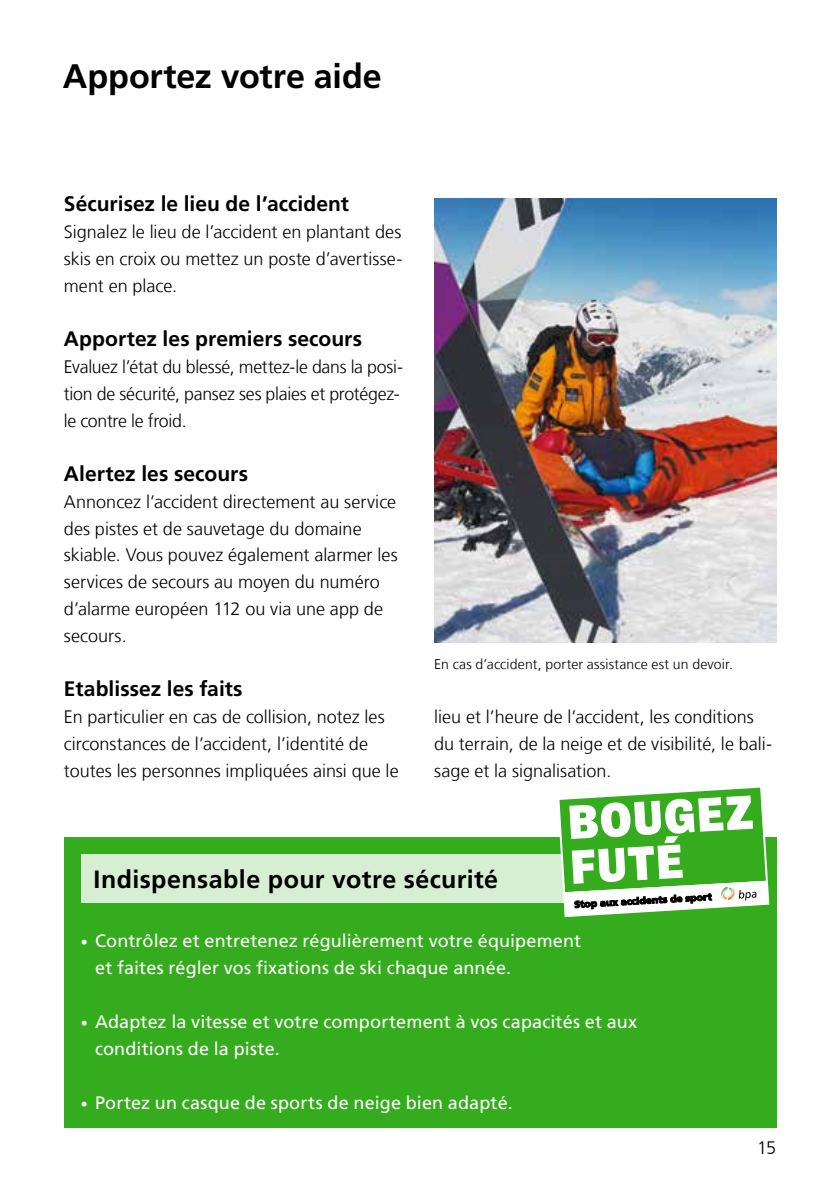
<style>
.page{position:relative;width:840px;height:1191px;background:#fff}
.page>*{position:absolute;margin:0;border:0;box-sizing:border-box;transform-origin:0 0}
.t1{font:700 34px "Frutiger LT Com";letter-spacing:-.005em;color:#000}
.t2{font:700 25px "Frutiger LT Com";letter-spacing:.015em;color:#000}
.t3{font:700 21px "Frutiger LT Com";letter-spacing:.005em;color:#000}
.t4{font:300 18px/27px "Frutiger LT Com";color:#000}
.t5{font:18px/27px "Frutiger LT Com";letter-spacing:.01em;color:#fff}
.t6{font:300 14px "Frutiger LT Com";letter-spacing:.01em;color:#000}
.s1{font-size:14px}
</style>
<div class="page">
<div style="left:64px;top:837px;width:711px;height:290px;background:#35ac1d"></div>
<div style="left:81px;top:854px;width:657px;height:48px;background:#d6eed1"></div>
<img style="left:434px;top:198px;width:341px;height:444px">
<svg style="left:556px;top:787px;width:214px;height:131px"></svg>
<h1 class="t1" style="left:63px;top:56px;width:320px">Apportez votre aide</h1>
<p class="t3" style="left:64px;top:192px;width:286px">Sécurisez le lieu de l’accident</p>
<p class="t4" style="left:64px;top:219px;width:340px;text-align:justify">Signalez le lieu de l’accident en plantant des skis en croix ou mettez un poste d’avertisse&shy;ment en place.</p>
<p class="t3" style="left:64px;top:326px;width:299px">Apportez les premiers secours</p>
<p class="t4" style="left:64px;top:353px;width:340px">Evaluez l’état du blessé, mettez-le dans la posi&shy;tion de sécurité, pansez ses plaies et protégez&shy;le contre le froid.</p>
<p class="t3" style="left:64px;top:461px;width:186px">Alertez les secours</p>
<p class="t4" style="left:64px;top:488px;width:335px">Annoncez l’accident directement au service des pistes et de sauvetage du domaine skiable. Vous pouvez également alarmer les services de secours au moyen du numéro d’alarme européen 112 ou via une app de secours.</p>
<p class="t3" style="left:64px;top:676px;width:180px">Etablissez les faits</p>
<p class="t4" style="left:64px;top:703px;width:336px">En particulier en cas de collision, notez les circonstances de l’accident, l’identité de toutes les personnes impliquées ainsi que le</p>
<p class="t6" style="left:434px;top:656px;width:300px">En cas d’accident, porter assistance est un devoir.</p>
<p class="t4" style="left:434px;top:703px;width:339px">lieu et l’heure de l’accident, les conditions du terrain, de la neige et de visibilité, le bali&shy;sage et la signalisation.</p>
<h2 class="t2" style="left:93px;top:865px;width:406px">Indispensable pour votre sécurité</h2>
<p class="t5" style="left:95px;top:927px;width:487px;text-indent:-14px"><span class="s1">•</span> Contrôlez et entretenez régulièrement votre équipement et faites régler vos fixations de ski chaque année.</p>
<p class="t5" style="left:95px;top:1008px;width:543px;text-indent:-14px"><span class="s1">•</span> Adaptez la vitesse et votre comportement à vos capacités et aux conditions de la piste.</p>
<p class="t5" style="left:81px;top:1088px;width:433px"><span class="s1">•</span> Portez un casque de sports de neige bien adapté.</p>
<p class="t4" style="left:756px;top:1134px;width:20px">15</p>
</div>
